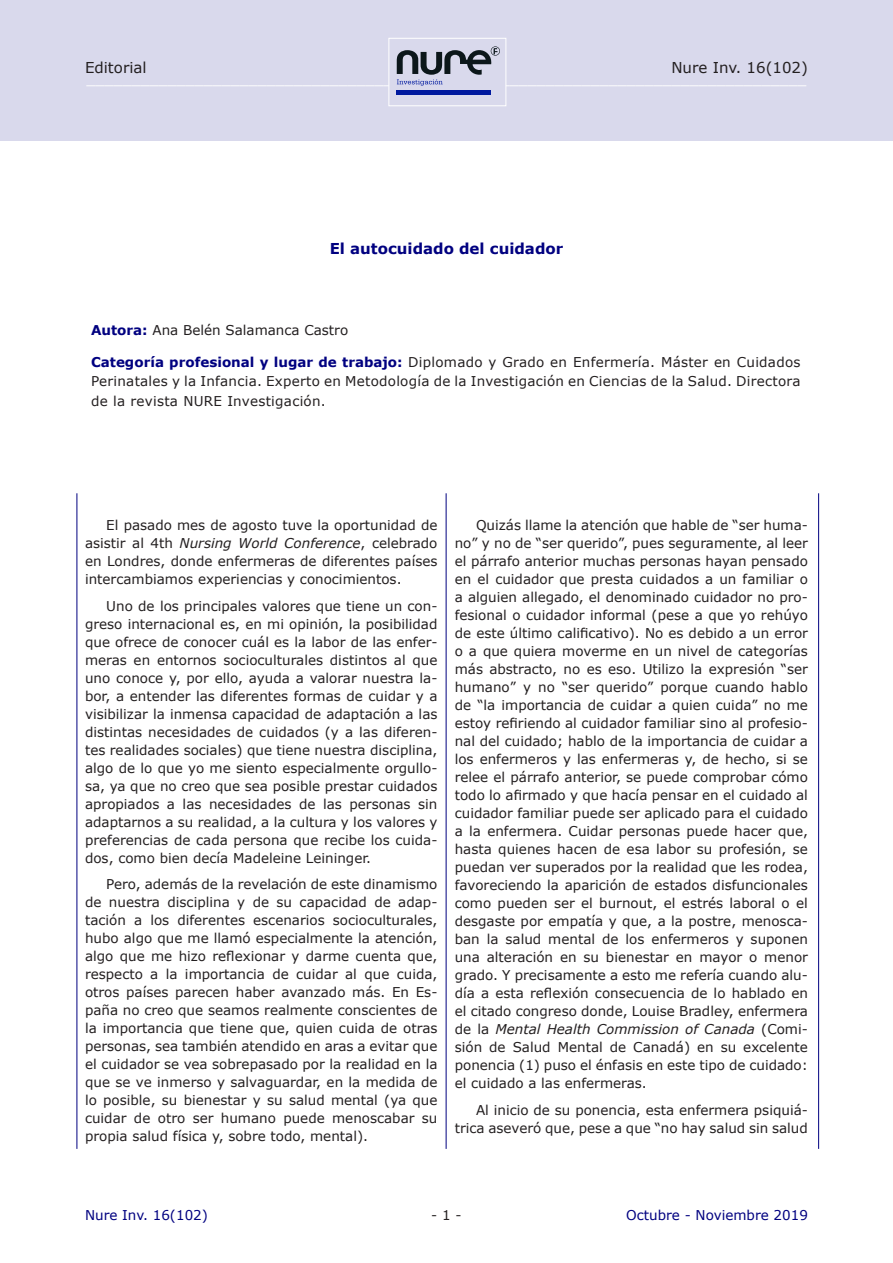
<style>
.page{position:relative;width:893px;height:1263px;background:#fff}
.page>*{position:absolute;margin:0;border:0;box-sizing:border-box;transform-origin:0 0}
.t1{font:18px "Myriad Pro";color:#fff}
.t2{font:15px "Verdana";color:#231f20}
.TITULO_1{font:700 15px "Verdana";color:#000080}
.Texto{font:13.5px/18px "Verdana";color:#231f20;text-align:justify}
.t3{font:13.5px "Verdana";color:#000080}
.s1{font-weight:700;color:#000080}
.s2{font-style:italic}
</style>
<div class="page">
<div style="left:0;top:0;width:893px;height:141px;background:#d9d9ec"></div>
<div style="left:388px;top:38px;width:118px;height:68px;background:#d9d9ec;border:1px solid #fff"></div>
<svg style="left:397px;top:46px;width:103px;height:40px"></svg>
<hr style="left:396px;top:91px;width:95px;height:4px;background:#00199f">
<hr style="left:77px;top:493px;width:1px;height:656px;background:#000080">
<hr style="left:818px;top:493px;width:1px;height:656px;background:#000080">
<hr style="left:446px;top:493px;width:1px;height:656px;background:#000080">
<p class="t2" style="left:85px;top:57px;width:63px">Editorial</p>
<p class="t2" style="left:671px;top:57px;width:138px">Nure Inv. 16(102)</p>
<h1 class="t1" style="left:86px;top:67px;width:722px">________________________________________________________________________________</h1>
<p class="TITULO_1" style="left:330px;top:238px;width:235px">El autocuidado del cuidador</p>
<p class="Texto" style="left:91px;top:320px;width:259px"><span class="s1">Autora:</span> Ana Belén Salamanca Castro</p>
<p class="Texto" style="left:91px;top:352px;width:711px;line-height:19.5px"><span class="s1">Categoría profesional y lugar de trabajo:</span> Diplomado y Grado en Enfermería. Máster en Cuidados Perinatales y la Infancia. Experto en Metodología de la Investigación en Ciencias de la Salud. Directora de la revista NURE Investigación.</p>
<p class="Texto" style="left:85px;top:516px;width:354px;text-indent:21px">El pasado mes de agosto tuve la oportunidad de asistir al 4th <span class="s2">Nursing World Conference</span>, celebrado en Londres, donde enfermeras de diferentes países intercambiamos experiencias y conocimientos.</p>
<p class="Texto" style="left:85px;top:597px;width:354px;text-indent:21px">Uno de los principales valores que tiene un con&shy;greso internacional es, en mi opinión, la posibilidad que ofrece de conocer cuál es la labor de las enfer&shy;meras en entornos socioculturales distintos al que uno conoce y, por ello, ayuda a valorar nuestra la&shy;bor, a entender las diferentes formas de cuidar y a visibilizar la inmensa capacidad de adaptación a las distintas necesidades de cuidados (y a las diferen&shy;tes realidades sociales) que tiene nuestra disciplina, algo de lo que yo me siento especialmente orgullo&shy;sa, ya que no creo que sea posible prestar cuidados apropiados a las necesidades de las personas sin adaptarnos a su realidad, a la cultura y los valores y preferencias de cada persona que recibe los cuida&shy;dos, como bien decía Madeleine Leininger.</p>
<p class="Texto" style="left:85px;top:875px;width:354px;text-indent:21px">Pero, además de la revelación de este dinamismo de nuestra disciplina y de su capacidad de adap&shy;tación a los diferentes escenarios socioculturales, hubo algo que me llamó especialmente la atención, algo que me hizo reflexionar y darme cuenta que, respecto a la importancia de cuidar al que cuida, otros países parecen haber avanzado más. En Es&shy;paña no creo que seamos realmente conscientes de la importancia que tiene que, quien cuida de otras personas, sea también atendido en aras a evitar que el cuidador se vea sobrepasado por la realidad en la que se ve inmerso y salvaguardar, en la medida de lo posible, su bienestar y su salud mental (ya que cuidar de otro ser humano puede menoscabar su propia salud física y, sobre todo, mental).</p>
<p class="Texto" style="left:455px;top:516px;width:355px;text-indent:21px">Quizás llame la atención que hable de “ser huma&shy;no” y no de “ser querido”, pues seguramente, al leer el párrafo anterior muchas personas hayan pensado en el cuidador que presta cuidados a un familiar o a alguien allegado, el denominado cuidador no pro&shy;fesional o cuidador informal (pese a que yo rehúyo de este último calificativo). No es debido a un error o a que quiera moverme en un nivel de categorías más abstracto, no es eso. Utilizo la expresión “ser humano” y no “ser querido” porque cuando hablo de “la importancia de cuidar a quien cuida” no me estoy refiriendo al cuidador familiar sino al profesio&shy;nal del cuidado; hablo de la importancia de cuidar a los enfermeros y las enfermeras y, de hecho, si se relee el párrafo anterior, se puede comprobar cómo todo lo afirmado y que hacía pensar en el cuidado al cuidador familiar puede ser aplicado para el cuidado a la enfermera. Cuidar personas puede hacer que, hasta quienes hacen de esa labor su profesión, se puedan ver superados por la realidad que les rodea, favoreciendo la aparición de estados disfuncionales como pueden ser el burnout, el estrés laboral o el desgaste por empatía y que, a la postre, menosca&shy;ban la salud mental de los enfermeros y suponen una alteración en su bienestar en mayor o menor grado. Y precisamente a esto me refería cuando alu&shy;día a esta reflexión consecuencia de lo hablado en el citado congreso donde, Louise Bradley, enfermera de la <span class="s2">Mental Health Commission of Canada</span> (Comi&shy;sión de Salud Mental de Canadá) en su excelente ponencia (1) puso el énfasis en este tipo de cuidado: el cuidado a las enfermeras.</p>
<p class="Texto" style="left:455px;top:1101px;width:355px;text-align:right">Al inicio de su ponencia, esta enfermera psiquiá&shy;trica aseveró que, pese a que “no hay salud sin salud</p>
<p class="t3" style="left:85px;top:1206px;width:124px">Nure Inv. 16(102)</p>
<p class="Texto" style="left:431px;top:1206px;width:32px">- 1 -</p>
<p class="t3" style="left:626px;top:1206px;width:183px">Octubre - Noviembre 2019</p>
</div>
